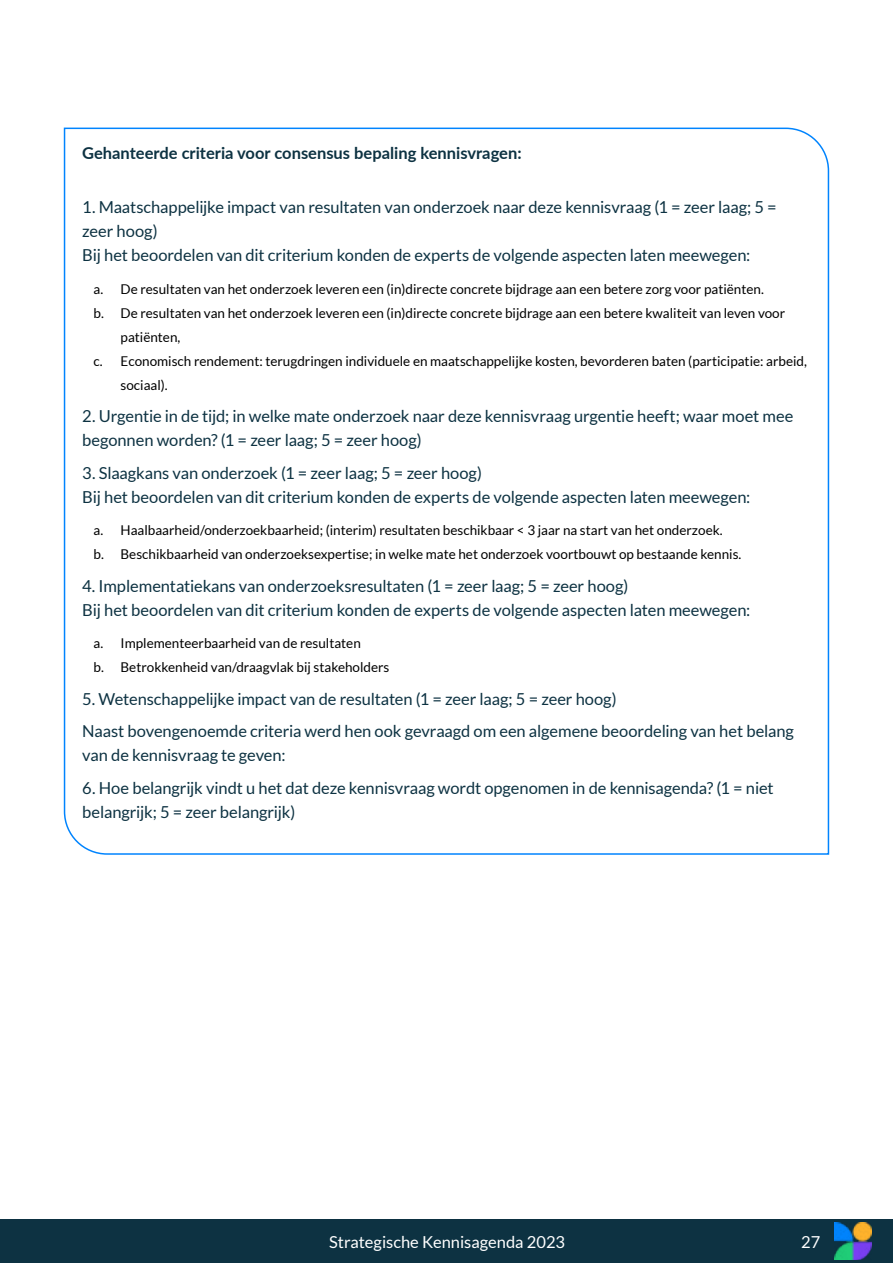
<style>
.page{position:relative;width:893px;height:1263px;background:#fff}
.page>*{position:absolute;margin:0;border:0;box-sizing:border-box;transform-origin:0 0}
.t1{font:16.5px/24px "Lato";letter-spacing:-.005em;color:#0d3242}
.t2{font:700 16.5px "Lato";color:#0d3242}
.t3{font:16.5px "Lato";color:#fff}
.t4{font:13.5px/24px "Lato";color:#000}
</style>
<div class="page">
<div style="left:0;top:1219px;width:893px;height:44px;background:#0d3242"></div>
<img style="left:835px;top:1223px;width:37px;height:37px">
<svg style="left:63px;top:127px;width:767px;height:728px"></svg>
<p class="t2" style="left:82px;top:141px;width:441px">Gehanteerde criteria voor consensus bepaling kennisvragen:</p>
<p class="t1" style="left:82px;top:195px;width:696px">1. Maatschappelijke impact van resultaten van onderzoek naar deze kennisvraag (1 = zeer laag; 5 = zeer hoog)<br>Bij het beoordelen van dit criterium konden de experts de volgende aspecten laten meewegen:</p>
<p class="t4" style="left:94px;top:277px;width:672px">a. De resultaten van het onderzoek leveren een (in)directe concrete bijdrage aan een betere zorg voor patiënten.</p>
<p class="t4" style="left:94px;top:301px;width:693px">b. De resultaten van het onderzoek leveren een (in)directe concrete bijdrage aan een betere kwaliteit van leven voor</p>
<p class="t4" style="left:121px;top:325px;width:61px">patiënten,</p>
<p class="t4" style="left:94px;top:349px;width:715px">c. Economisch rendement: terugdringen individuele en maatschappelijke kosten, bevorderen baten (participatie: arbeid,</p>
<p class="t4" style="left:121px;top:373px;width:49px">sociaal).</p>
<p class="t1" style="left:82px;top:404px;width:713px">2. Urgentie in de tijd; in welke mate onderzoek naar deze kennisvraag urgentie heeft; waar moet mee begonnen worden? (1 = zeer laag; 5 = zeer hoog)</p>
<p class="t1" style="left:82px;top:461px;width:670px">3. Slaagkans van onderzoek (1 = zeer laag; 5 = zeer hoog)<br>Bij het beoordelen van dit criterium konden de experts de volgende aspecten laten meewegen:</p>
<p class="t4" style="left:94px;top:518px;width:649px">a. Haalbaarheid/onderzoekbaarheid; (interim) resultaten beschikbaar &lt; 3 jaar na start van het onderzoek.<br>b. Beschikbaarheid van onderzoeksexpertise; in welke mate het onderzoek voortbouwt op bestaande kennis.</p>
<p class="t1" style="left:82px;top:574px;width:670px">4. Implementatiekans van onderzoeksresultaten (1 = zeer laag; 5 = zeer hoog)<br>Bij het beoordelen van dit criterium konden de experts de volgende aspecten laten meewegen:</p>
<p class="t4" style="left:94px;top:631px;width:297px">a. Implementeerbaarheid van de resultaten<br>b. Betrokkenheid van/draagvlak bij stakeholders</p>
<p class="t1" style="left:82px;top:682px;width:713px;line-height:32.5px">5. Wetenschappelijke impact van de resultaten (1 = zeer laag; 5 = zeer hoog)<br>Naast bovengenoemde criteria werd hen ook gevraagd om een algemene beoordeling van het belang</p>
<p class="t1" style="left:82px;top:743px;width:205px">van de kennisvraag te geven:</p>
<p class="t1" style="left:82px;top:776px;width:693px">6. Hoe belangrijk vindt u het dat deze kennisvraag wordt opgenomen in de kennisagenda? (1 = niet belangrijk; 5 = zeer belangrijk)</p>
<p class="t3" style="left:329px;top:1232px;width:237px">Strategische Kennisagenda 2023</p>
<p class="t3" style="left:801px;top:1232px;width:21px">27</p>
</div>
